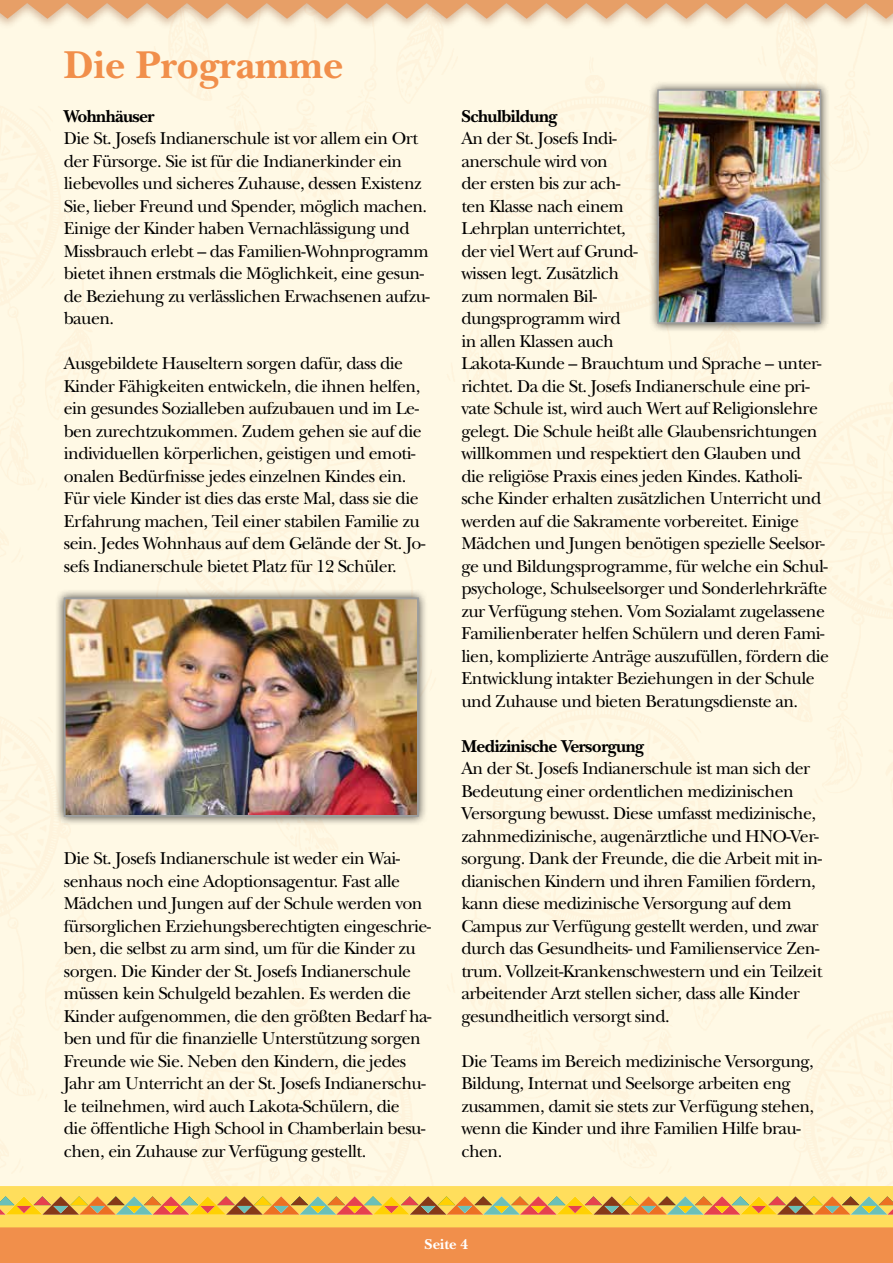
<style>
.page{position:relative;width:893px;height:1263px;background:#fff}
.page>*{position:absolute;margin:0;border:0;box-sizing:border-box;transform-origin:0 0}
.t1{font:700 40.5px "New Baskerville Std";color:#f18f4b}
.t2{font:18px/22.5px "New Baskerville Std";letter-spacing:-.03em;color:#000}
.t3{font:700 18px "New Baskerville Std";letter-spacing:-.03em;color:#000}
.t4{font:700 15px "New Baskerville Std";color:#fff}
</style>
<div class="page">
<div style="left:0;top:30px;width:893px;height:1198px;background:#fff9e5"></div>
<div style="left:55px;top:588px;width:373px;height:238px;background:#000;opacity:.75"></div>
<img style="left:67px;top:600px;width:349px;height:214px">
<div style="left:64px;top:597px;width:355px;height:220px;border:2px solid #9c9e9f"></div>
<div style="left:648px;top:80px;width:182px;height:252px;background:#000;opacity:.75"></div>
<img style="left:660px;top:92px;width:158px;height:229px">
<div style="left:657px;top:89px;width:164px;height:235px;border:2px solid #9c9e9f"></div>
<div style="left:0;top:1228px;width:893px;height:35px;background:#f18f4b"></div>
<div style="left:0;top:0;width:893px;height:30px;background:#863a11;opacity:.33"></div>
<svg style="left:0;top:0;width:893px;height:19px;background:#e9b88d"></svg>
<svg style="left:0;top:1186px;width:893px;height:41px;background:#ecc557"></svg>
<h1 class="t1" style="left:64px;top:41px;width:281px">Die Programme</h1>
<p class="t3" style="left:64px;top:105px;width:92px">Wohnhäuser</p>
<p class="t2" style="left:64px;top:127px;width:367px">Die St. Josefs Indianerschule ist vor allem ein Ort der Fürsorge. Sie ist für die Indianerkinder ein liebevolles und sicheres Zuhause, dessen Existenz Sie, lieber Freund und Spender, möglich machen.<br>Einige der Kinder haben Vernachlässigung und Missbrauch erlebt – das Familien-Wohnprogramm bietet ihnen erstmals die Möglichkeit, eine gesun&shy;de Beziehung zu verlässlichen Erwachsenen aufzu&shy;bauen.</p>
<p class="t2" style="left:64px;top:352px;width:363px">Ausgebildete Hauseltern sorgen dafür, dass die Kinder Fähigkeiten entwickeln, die ihnen helfen, ein gesundes Sozialleben aufzubauen und im Le&shy;ben zurechtzukommen. Zudem gehen sie auf die individuellen körperlichen, geistigen und emoti&shy;onalen Bedürfnisse jedes einzelnen Kindes ein.<br>Für viele Kinder ist dies das erste Mal, dass sie die Erfahrung machen, Teil einer stabilen Familie zu sein. Jedes Wohnhaus auf dem Gelände der St. Jo&shy;sefs Indianerschule bietet Platz für 12 Schüler.</p>
<p class="t2" style="left:64px;top:847px;width:369px">Die St. Josefs Indianerschule ist weder ein Wai&shy;senhaus noch eine Adoptionsagentur. Fast alle Mädchen und Jungen auf der Schule werden von fürsorglichen Erziehungsberechtigten eingeschrie&shy;ben, die selbst zu arm sind, um für die Kinder zu sorgen. Die Kinder der St. Josefs Indianerschule müssen kein Schulgeld bezahlen. Es werden die Kinder aufgenommen, die den größten Bedarf ha&shy;ben und für die finanzielle Unterstützung sorgen Freunde wie Sie. Neben den Kindern, die jedes Jahr am Unterricht an der St. Josefs Indianerschu&shy;le teilnehmen, wird auch Lakota-Schülern, die<br>die öffentliche High School in Chamberlain besu&shy;chen, ein Zuhause zur Verfügung gestellt.</p>
<p class="t3" style="left:461px;top:105px;width:98px">Schulbildung</p>
<p class="t2" style="left:461px;top:127px;width:369px">An der St. Josefs Indi-<br>anerschule wird von<br>der ersten bis zur ach-<br>ten Klasse nach einem<br>Lehrplan unterrichtet,<br>der viel Wert auf Grund-<br>wissen legt. Zusätzlich<br>zum normalen Bil-<br>dungsprogramm wird<br>in allen Klassen auch<br>Lakota-Kunde – Brauchtum und Sprache – unter&shy;richtet. Da die St. Josefs Indianerschule eine pri&shy;vate Schule ist, wird auch Wert auf Religionslehre gelegt. Die Schule heißt alle Glaubensrichtungen willkommen und respektiert den Glauben und<br>die religiöse Praxis eines jeden Kindes. Katholi&shy;sche Kinder erhalten zusätzlichen Unterricht und werden auf die Sakramente vorbereitet. Einige Mädchen und Jungen benötigen spezielle Seelsor&shy;ge und Bildungsprogramme, für welche ein Schul&shy;psychologe, Schulseelsorger und Sonderlehrkräfte zur Verfügung stehen. Vom Sozialamt zugelassene Familienberater helfen Schülern und deren Fami&shy;lien, komplizierte Anträge auszufüllen, fördern die Entwicklung intakter Beziehungen in der Schule und Zuhause und bieten Beratungsdienste an.</p>
<p class="t3" style="left:461px;top:735px;width:184px">Medizinische Versorgung</p>
<p class="t2" style="left:461px;top:757px;width:363px">An der St. Josefs Indianerschule ist man sich der Bedeutung einer ordentlichen medizinischen Versorgung bewusst. Diese umfasst medizinische, zahnmedizinische, augenärztliche und HNO-Ver&shy;sorgung. Dank der Freunde, die die Arbeit mit in&shy;dianischen Kindern und ihren Familien fördern, kann diese medizinische Versorgung auf dem Campus zur Verfügung gestellt werden, und zwar durch das Gesundheits- und Familienservice Zen&shy;trum. Vollzeit-Krankenschwestern und ein Teilzeit arbeitender Arzt stellen sicher, dass alle Kinder gesundheitlich versorgt sind.</p>
<p class="t2" style="left:461px;top:1050px;width:354px">Die Teams im Bereich medizinische Versorgung, Bildung, Internat und Seelsorge arbeiten eng zusammen, damit sie stets zur Verfügung stehen, wenn die Kinder und ihre Familien Hilfe brau&shy;chen.</p>
<p class="t4" style="left:425px;top:1235px;width:45px">Seite 4</p>
</div>
